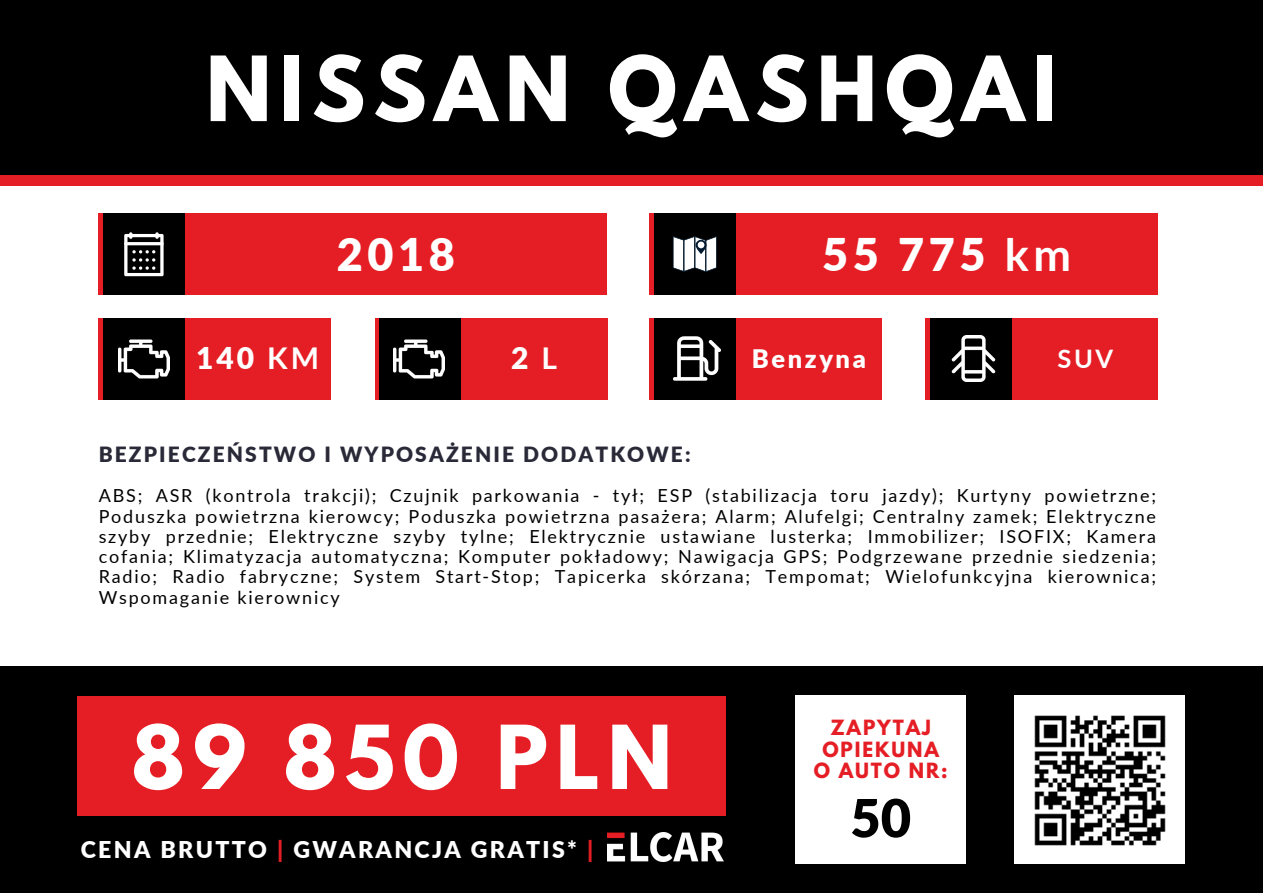
<style>
.page{position:relative;width:1263px;height:894px;background:#fff}
.page>*{position:absolute;margin:0;border:0;box-sizing:border-box;transform-origin:0 0}
.t1{font:700 79.5px "League Spartan";letter-spacing:.1em;color:#fff}
.t2{font:700 78px "League Spartan";letter-spacing:.1em;color:#fff}
.t3{font:900 52.5px "Lato";color:#000}
.t4{font:900 45px "Lato";letter-spacing:.1em;color:#fff}
.t5{font:900 30px "Lato";color:#fff}
.t6{font:900 25.5px "Lato";letter-spacing:.1em;color:#fff}
.t7{font:700 25.5px "Lato";color:#fff}
.t8{font:900 23.1px "Lato";letter-spacing:.1em;color:#fff}
.t9{font:900 21px "Lato";letter-spacing:.1em;color:#292938}
.t10{font:700 18.6px/21.6px "League Spartan";letter-spacing:.1em;color:#e51e25;text-align:center}
.t11{font:18px/20.2px "Lato";letter-spacing:.1em;color:#000;text-align:justify}
.s1{font-weight:700}
.s2{color:#e51e25}
</style>
<div class="page">
<div style="left:0;top:146px;width:1262px;height:40px;background:#e51e25"></div>
<div style="left:0;top:0;width:1263px;height:174px;background:#000"></div>
<div style="left:0;top:666px;width:1263px;height:226px;background:#000"></div>
<div style="left:99px;top:317px;width:232px;height:82px;background:#e51e25"></div>
<div style="left:103px;top:317px;width:82px;height:82px;background:#000"></div>
<img style="left:118px;top:339px;width:52px;height:40px">
<div style="left:375px;top:317px;width:232px;height:82px;background:#e51e25"></div>
<div style="left:379px;top:317px;width:82px;height:82px;background:#000"></div>
<img style="left:393px;top:339px;width:52px;height:40px">
<div style="left:650px;top:317px;width:232px;height:82px;background:#e51e25"></div>
<div style="left:654px;top:317px;width:82px;height:82px;background:#000"></div>
<img style="left:674px;top:336px;width:46px;height:45px">
<div style="left:99px;top:213px;width:508px;height:82px;background:#e51e25"></div>
<div style="left:103px;top:213px;width:82px;height:82px;background:#000"></div>
<svg style="left:124px;top:232px;width:40px;height:44px"></svg>
<div style="left:650px;top:213px;width:508px;height:82px;background:#e51e25"></div>
<div style="left:654px;top:213px;width:82px;height:82px;background:#000"></div>
<svg style="left:673px;top:236px;width:44px;height:36px;background:#b1b6b9"></svg>
<div style="left:926px;top:317px;width:232px;height:82px;background:#e51e25"></div>
<div style="left:930px;top:317px;width:82px;height:82px;background:#000"></div>
<img style="left:951px;top:335px;width:45px;height:46px">
<div style="left:77px;top:696px;width:649px;height:119px;background:#e51e25"></div>
<img style="left:607px;top:832px;width:116px;height:29px">
<div style="left:795px;top:694px;width:171px;height:169px;background:#fff"></div>
<div style="left:1014px;top:694px;width:171px;height:169px;background:#fff"></div>
<img style="left:1034px;top:715px;width:132px;height:131px">
<p class="t1" style="left:206px;top:49px;width:852px">NISSAN QASHQAI</p>
<p class="t4" style="left:337px;top:226px;width:119px">2018</p>
<p class="t4" style="left:822px;top:226px;width:250px">55 775 <span class="s1">km</span></p>
<p class="t5" style="left:196px;top:339px;width:124px">140 <span class="s1">KM</span></p>
<p class="t5" style="left:511px;top:339px;width:47px">2 <span class="s1">L</span></p>
<p class="t6" style="left:752px;top:342px;width:115px">Benzyna</p>
<p class="t7" style="left:1058px;top:342px;width:57px">SUV</p>
<p class="t9" style="left:99px;top:441px;width:593px">BEZPIECZEŃSTWO I WYPOSAŻENIE DODATKOWE:</p>
<p class="t11" style="left:99px;top:485px;width:1059px">ABS; ASR (kontrola trakcji); Czujnik parkowania - tył; ESP (stabilizacja toru jazdy); Kurtyny powietrzne; Poduszka powietrzna kierowcy; Poduszka powietrzna pasażera; Alarm; Alufelgi; Centralny zamek; Elektryczne szyby przednie; Elektryczne szyby tylne; Elektrycznie ustawiane lusterka; Immobilizer; ISOFIX; Kamera cofania; Klimatyzacja automatyczna; Komputer pokładowy; Nawigacja GPS; Podgrzewane przednie siedzenia; Radio; Radio fabryczne; System Start-Stop; Tapicerka skórzana; Tempomat; Wielofunkcyjna kierownica; Wspomaganie kierownicy</p>
<p class="t2" style="left:131px;top:718px;width:542px">89 850 PLN</p>
<p class="t8" style="left:81px;top:834px;width:514px">CENA BRUTTO <span class="s2">|</span> GWARANCJA GRATIS* <span class="s2">|</span></p>
<p class="t10" style="left:822px;top:719px;width:118px">ZAPYTAJ<br>OPIEKUNA</p>
<p class="t10" style="left:814px;top:762px;width:136px">O AUTO NR:</p>
<p class="t3" style="left:850px;top:785px;width:62px">50</p>
</div>
